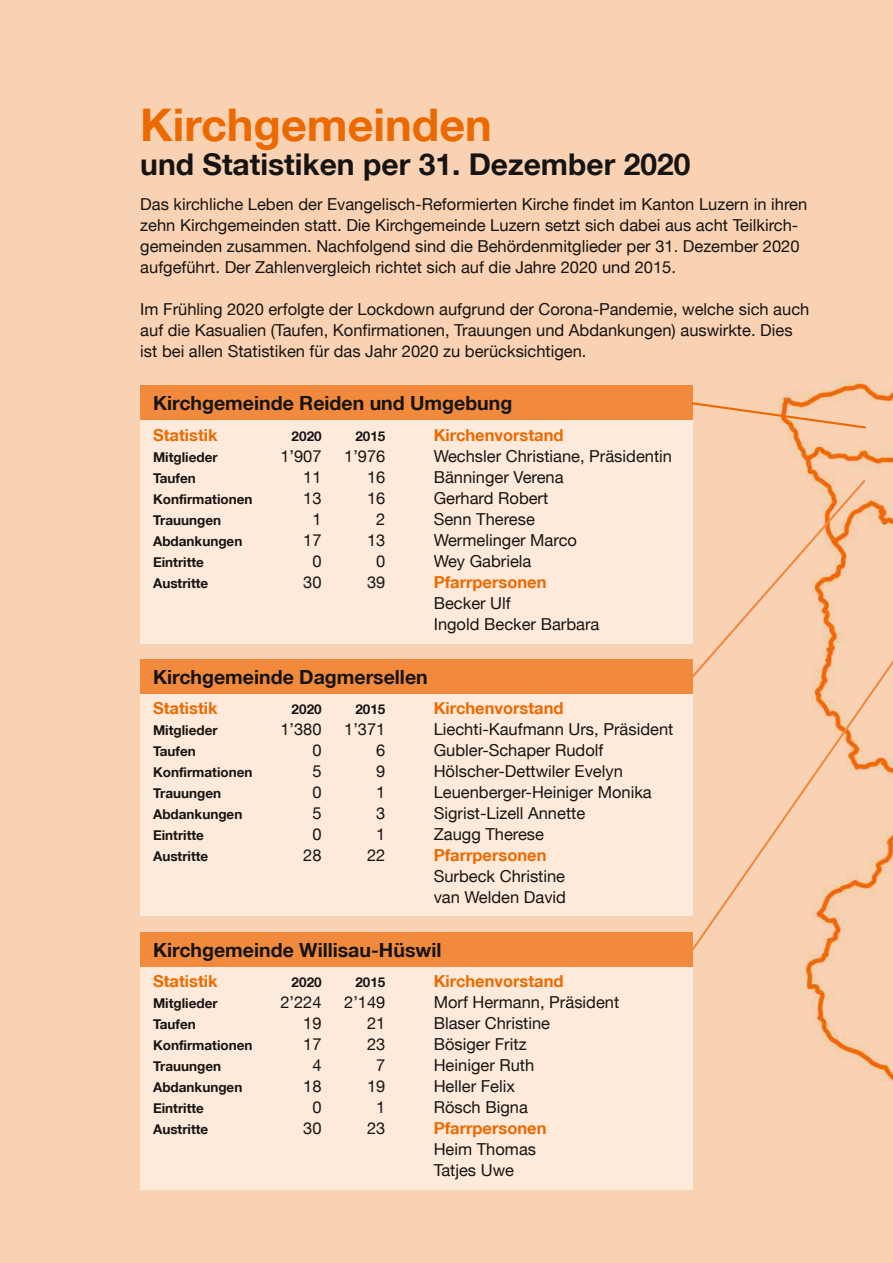
<style>
.page{position:relative;width:893px;height:1263px;background:#f9d2b3}
.page>*{position:absolute;margin:0;border:0;box-sizing:border-box;transform-origin:0 0}
.t1{font:700 45px "Helvetica Neue LT";color:#ec6900}
.t2{font:700 30px "Helvetica Neue LT";color:#161413}
.t3{font:700 19.5px "Helvetica Neue LT";color:#161413}
.t4{font:16.5px/21px "Helvetica Neue LT";color:#161413}
.t5{font:700 16.5px "Helvetica Neue LT";color:#ec6900}
.t6{font:700 13.5px "Helvetica Neue LT";color:#161413}
</style>
<div class="page">
<div style="left:140px;top:944px;width:553px;height:245px;background:#feeadb"></div>
<div style="left:140px;top:681px;width:553px;height:235px;background:#feeadb"></div>
<div style="left:140px;top:659px;width:553px;height:34px;background:#f28a3d"></div>
<div style="left:140px;top:390px;width:553px;height:253px;background:#feeadb"></div>
<div style="left:140px;top:386px;width:553px;height:34px;background:#f28a3d"></div>
<div style="left:140px;top:932px;width:553px;height:34px;background:#f28a3d"></div>
<svg style="left:692px;top:401px;width:174px;height:29px"></svg>
<svg style="left:734px;top:477px;width:134px;height:151px"></svg>
<svg style="left:688px;top:628px;width:205px;height:327px"></svg>
<h1 class="t1" style="left:140px;top:108px;width:353px">Kirchgemeinden</h1>
<h2 class="t2" style="left:140px;top:154px;width:552px">und Statistiken per 31. Dezember 2020</h2>
<p class="t4" style="left:140px;top:195px;width:668px">Das kirchliche Leben der Evangelisch-Reformierten Kirche findet im Kanton Luzern in ihren zehn Kirchgemeinden statt. Die Kirchgemeinde Luzern setzt sich dabei aus acht Teilkirch&shy;gemeinden zusammen. Nachfolgend sind die Behördenmitglieder per 31. Dezember 2020 aufgeführt. Der Zahlenvergleich richtet sich auf die Jahre 2020 und 2015.</p>
<p class="t4" style="left:140px;top:300px;width:670px">Im Frühling 2020 erfolgte der Lockdown aufgrund der Corona-Pandemie, welche sich auch auf die Kasualien (Taufen, Konfirmationen, Trauungen und Abdankungen) auswirkte. Dies ist bei allen Statistiken für das Jahr 2020 zu berücksichtigen.</p>
<p class="t3" style="left:153px;top:396px;width:361px">Kirchgemeinde Reiden und Umgebung</p>
<p class="t5" style="left:153px;top:429px;width:66px">Statistik</p>
<p class="t6" style="left:292px;top:431px;width:32px">2020</p>
<p class="t6" style="left:355px;top:431px;width:32px">2015</p>
<p class="t6" style="left:153px;top:452px;width:66px">Mitglieder</p>
<p class="t4" style="left:280px;top:447px;width:43px">1’907</p>
<p class="t4" style="left:344px;top:447px;width:43px">1’976</p>
<p class="t6" style="left:153px;top:473px;width:44px">Taufen</p>
<p class="t4" style="left:303px;top:468px;width:20px">11</p>
<p class="t4" style="left:367px;top:468px;width:20px">16</p>
<p class="t6" style="left:153px;top:494px;width:101px">Konfirmationen</p>
<p class="t4" style="left:303px;top:489px;width:20px">13</p>
<p class="t4" style="left:367px;top:489px;width:20px">16</p>
<p class="t6" style="left:153px;top:515px;width:70px">Trauungen</p>
<p class="t4" style="left:312px;top:510px;width:11px">1</p>
<p class="t4" style="left:376px;top:510px;width:11px">2</p>
<p class="t6" style="left:153px;top:536px;width:91px">Abdankungen</p>
<p class="t4" style="left:303px;top:531px;width:20px">17</p>
<p class="t4" style="left:367px;top:531px;width:20px">13</p>
<p class="t6" style="left:153px;top:557px;width:52px">Eintritte</p>
<p class="t4" style="left:312px;top:552px;width:11px">0</p>
<p class="t4" style="left:376px;top:552px;width:11px">0</p>
<p class="t6" style="left:153px;top:578px;width:57px">Austritte</p>
<p class="t4" style="left:303px;top:573px;width:20px">30</p>
<p class="t4" style="left:367px;top:573px;width:20px">39</p>
<p class="t5" style="left:434px;top:429px;width:131px">Kirchenvorstand</p>
<p class="t4" style="left:434px;top:447px;width:240px">Wechsler Christiane, Präsidentin<br>Bänninger Verena<br>Gerhard Robert<br>Senn Therese<br>Wermelinger Marco<br>Wey Gabriela</p>
<p class="t5" style="left:434px;top:576px;width:114px">Pfarrpersonen</p>
<p class="t4" style="left:434px;top:594px;width:167px">Becker Ulf<br>Ingold Becker Barbara</p>
<p class="t3" style="left:153px;top:670px;width:276px">Kirchgemeinde Dagmersellen</p>
<p class="t5" style="left:153px;top:702px;width:66px">Statistik</p>
<p class="t6" style="left:292px;top:704px;width:32px">2020</p>
<p class="t6" style="left:355px;top:704px;width:32px">2015</p>
<p class="t6" style="left:153px;top:725px;width:66px">Mitglieder</p>
<p class="t4" style="left:280px;top:720px;width:43px">1’380</p>
<p class="t4" style="left:344px;top:720px;width:43px">1’371</p>
<p class="t6" style="left:153px;top:746px;width:44px">Taufen</p>
<p class="t4" style="left:312px;top:741px;width:11px">0</p>
<p class="t4" style="left:376px;top:741px;width:11px">6</p>
<p class="t6" style="left:153px;top:767px;width:101px">Konfirmationen</p>
<p class="t4" style="left:312px;top:762px;width:11px">5</p>
<p class="t4" style="left:376px;top:762px;width:11px">9</p>
<p class="t6" style="left:153px;top:788px;width:70px">Trauungen</p>
<p class="t4" style="left:312px;top:783px;width:11px">0</p>
<p class="t4" style="left:376px;top:783px;width:11px">1</p>
<p class="t6" style="left:153px;top:809px;width:91px">Abdankungen</p>
<p class="t4" style="left:312px;top:804px;width:11px">5</p>
<p class="t4" style="left:376px;top:804px;width:11px">3</p>
<p class="t6" style="left:153px;top:830px;width:52px">Eintritte</p>
<p class="t4" style="left:312px;top:825px;width:11px">0</p>
<p class="t4" style="left:376px;top:825px;width:11px">1</p>
<p class="t6" style="left:153px;top:851px;width:57px">Austritte</p>
<p class="t4" style="left:303px;top:846px;width:20px">28</p>
<p class="t4" style="left:367px;top:846px;width:20px">22</p>
<p class="t5" style="left:434px;top:702px;width:131px">Kirchenvorstand</p>
<p class="t4" style="left:434px;top:720px;width:241px">Liechti-Kaufmann Urs, Präsident<br>Gubler-Schaper Rudolf<br>Hölscher-Dettwiler Evelyn<br>Leuenberger-Heiniger Monika<br>Sigrist-Lizell Annette<br>Zaugg Therese</p>
<p class="t5" style="left:434px;top:849px;width:114px">Pfarrpersonen</p>
<p class="t4" style="left:434px;top:867px;width:134px">Surbeck Christine van Welden David</p>
<p class="t3" style="left:153px;top:943px;width:290px">Kirchgemeinde Willisau-Hüswil</p>
<p class="t5" style="left:153px;top:975px;width:66px">Statistik</p>
<p class="t6" style="left:292px;top:977px;width:32px">2020</p>
<p class="t6" style="left:355px;top:977px;width:32px">2015</p>
<p class="t6" style="left:153px;top:998px;width:66px">Mitglieder</p>
<p class="t4" style="left:280px;top:993px;width:43px">2’224</p>
<p class="t4" style="left:344px;top:993px;width:43px">2’149</p>
<p class="t6" style="left:153px;top:1019px;width:44px">Taufen</p>
<p class="t4" style="left:303px;top:1014px;width:20px">19</p>
<p class="t4" style="left:367px;top:1014px;width:20px">21</p>
<p class="t6" style="left:153px;top:1040px;width:101px">Konfirmationen</p>
<p class="t4" style="left:303px;top:1035px;width:20px">17</p>
<p class="t4" style="left:367px;top:1035px;width:20px">23</p>
<p class="t6" style="left:153px;top:1061px;width:70px">Trauungen</p>
<p class="t4" style="left:312px;top:1056px;width:11px">4</p>
<p class="t4" style="left:376px;top:1056px;width:11px">7</p>
<p class="t6" style="left:153px;top:1082px;width:91px">Abdankungen</p>
<p class="t4" style="left:303px;top:1077px;width:20px">18</p>
<p class="t4" style="left:367px;top:1077px;width:20px">19</p>
<p class="t6" style="left:153px;top:1103px;width:52px">Eintritte</p>
<p class="t4" style="left:312px;top:1098px;width:11px">0</p>
<p class="t4" style="left:376px;top:1098px;width:11px">1</p>
<p class="t6" style="left:153px;top:1124px;width:57px">Austritte</p>
<p class="t4" style="left:303px;top:1119px;width:20px">30</p>
<p class="t4" style="left:367px;top:1119px;width:20px">23</p>
<p class="t5" style="left:434px;top:975px;width:131px">Kirchenvorstand</p>
<p class="t4" style="left:434px;top:993px;width:187px">Morf Hermann, Präsident<br>Blaser Christine<br>Bösiger Fritz<br>Heiniger Ruth<br>Heller Felix<br>Rösch Bigna</p>
<p class="t5" style="left:434px;top:1122px;width:114px">Pfarrpersonen</p>
<p class="t4" style="left:434px;top:1140px;width:104px">Heim Thomas<br>Tatjes Uwe</p>
</div>
